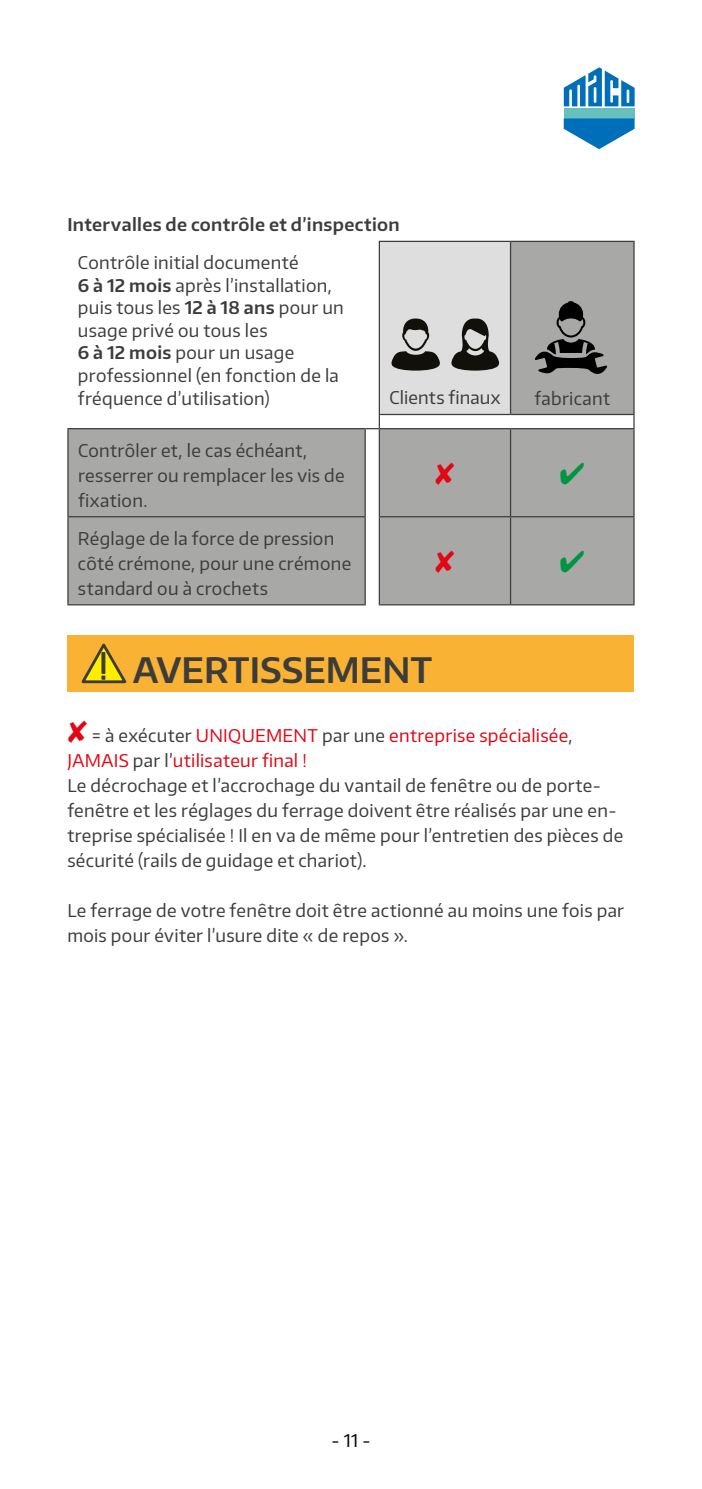
<style>
.page{position:relative;width:702px;height:1489px;background:#fff}
.page>*{position:absolute;margin:0;border:0;box-sizing:border-box;transform-origin:0 0}
.t1{font:600 35px "Encode Sans Normal";color:#3c3c3b}
.t2{font:17.5px/25px "Encode Sans Normal";letter-spacing:.02em;color:#3c3c3b}
.t3{font:600 17.5px "Encode Sans Normal";letter-spacing:.02em;color:#3c3c3b}
.t4{font:17.5px "Encode Sans Normal";color:#000}
.s1{font-weight:600}
.s2{color:#e30613}
</style>
<div class="page">
<div style="left:563px;top:108px;width:71px;height:10px;background:#66c1be"></div>
<svg style="left:563px;top:118px;width:71px;height:31px"></svg>
<svg style="left:563px;top:67px;width:71px;height:39px"></svg>
<svg style="left:69px;top:241px;width:564px;height:363px;fill:#a8a8a7"></svg>
<hr style="left:379px;top:241px;width:131px;height:1px;background:#3c3c3b">
<hr style="left:379px;top:242px;width:1px;height:172px;background:#3c3c3b">
<hr style="left:510px;top:241px;width:124px;height:1px;background:#3c3c3b">
<hr style="left:510px;top:242px;width:1px;height:172px;background:#3c3c3b">
<hr style="left:633px;top:242px;width:1px;height:172px;background:#3c3c3b">
<hr style="left:379px;top:414px;width:131px;height:1px;background:#3c3c3b">
<hr style="left:510px;top:414px;width:124px;height:1px;background:#3c3c3b">
<svg style="left:633px;top:415px;width:1px;height:13px"></svg>
<hr style="left:67px;top:428px;width:298px;height:1px;background:#3c3c3b">
<hr style="left:67px;top:429px;width:2px;height:87px;background:#3c3c3b">
<hr style="left:364px;top:429px;width:2px;height:87px;background:#3c3c3b">
<hr style="left:379px;top:428px;width:131px;height:1px;background:#3c3c3b">
<hr style="left:379px;top:429px;width:1px;height:87px;background:#3c3c3b">
<hr style="left:510px;top:428px;width:124px;height:1px;background:#3c3c3b">
<hr style="left:510px;top:429px;width:1px;height:87px;background:#3c3c3b">
<hr style="left:633px;top:429px;width:1px;height:87px;background:#3c3c3b">
<hr style="left:67px;top:516px;width:299px;height:1px;background:#3c3c3b">
<hr style="left:67px;top:517px;width:2px;height:87px;background:#3c3c3b">
<hr style="left:364px;top:517px;width:2px;height:87px;background:#3c3c3b">
<hr style="left:379px;top:516px;width:131px;height:1px;background:#3c3c3b">
<hr style="left:379px;top:517px;width:1px;height:87px;background:#3c3c3b">
<hr style="left:510px;top:516px;width:124px;height:1px;background:#3c3c3b">
<hr style="left:510px;top:517px;width:1px;height:87px;background:#3c3c3b">
<hr style="left:633px;top:517px;width:1px;height:87px;background:#3c3c3b">
<hr style="left:67px;top:604px;width:299px;height:1px;background:#3c3c3b">
<hr style="left:379px;top:604px;width:131px;height:1px;background:#3c3c3b">
<hr style="left:510px;top:604px;width:124px;height:1px;background:#3c3c3b">
<svg style="left:365px;top:415px;width:15px;height:14px"></svg>
<svg style="left:451px;top:318px;width:48px;height:52px"></svg>
<svg style="left:391px;top:318px;width:49px;height:52px"></svg>
<svg style="left:534px;top:301px;width:73px;height:74px"></svg>
<div style="left:67px;top:635px;width:566px;height:56px;background:#f9b234"></div>
<svg style="left:81px;top:643px;width:46px;height:41px"></svg>
<svg style="left:435px;top:462px;width:19px;height:23px"></svg>
<svg style="left:560px;top:462px;width:24px;height:22px"></svg>
<svg style="left:435px;top:550px;width:19px;height:23px"></svg>
<svg style="left:560px;top:550px;width:24px;height:22px"></svg>
<p class="t3" style="left:67px;top:213px;width:334px">Intervalles de contrôle et d’inspection</p>
<p class="t2" style="left:78px;top:251px;width:267px;line-height:22.5px">Contrôle initial documenté<br><span class="s1">6 à 12 mois</span> après l’installation, puis tous les <span class="s1">12 à 18 ans</span> pour un usage privé ou tous les<br><span class="s1">6 à 12 mois</span> pour un usage professionnel (en fonction de la fréquence d’utilisation)</p>
<p class="t2" style="left:389px;top:385px;width:113px">Clients finaux</p>
<p class="t2" style="left:534px;top:385px;width:77px">fabricant</p>
<p class="t2" style="left:78px;top:437px;width:268px">Contrôler et, le cas échéant, resserrer ou remplacer les vis de fixation.</p>
<p class="t2" style="left:78px;top:525px;width:275px">Réglage de la force de pression côté crémone, pour une crémone standard ou à crochets</p>
<h1 class="t1" style="left:133px;top:647px;width:301px">AVERTISSEMENT</h1>
<p class="t2" style="left:67px;top:722px;width:557px"><span class="s2">✘</span> = à exécuter <span class="s2">UNIQUEMENT</span> par une <span class="s2">entreprise spécialisée</span>, <span class="s2">JAMAIS</span> par l’<span class="s2">utilisateur final !<br></span>Le décrochage et l’accrochage du vantail de fenêtre ou de porte&shy;fenêtre et les réglages du ferrage doivent être réalisés par une en&shy;treprise spécialisée ! Il en va de même pour l’entretien des pièces de sécurité (rails de guidage et chariot).</p>
<p class="t2" style="left:67px;top:897px;width:558px">Le ferrage de votre fenêtre doit être actionné au moins une fois par mois pour éviter l’usure dite « de repos ».</p>
<p class="t4" style="left:331px;top:1428px;width:40px">- 11 -</p>
</div>
